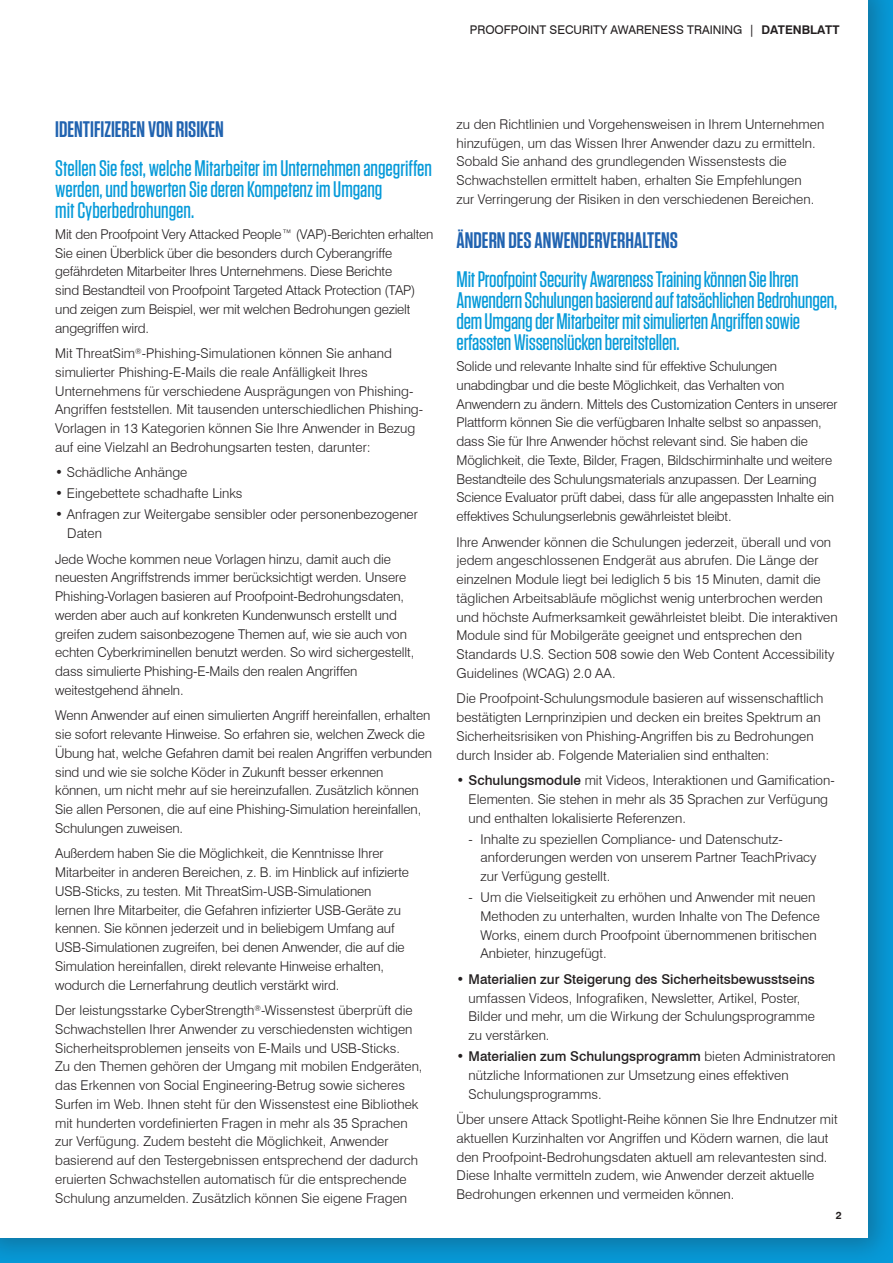
<style>
.page{position:relative;width:893px;height:1263px;background:#fff}
.page>*{position:absolute;margin:0;border:0;box-sizing:border-box;transform-origin:0 0}
.t1{font:500 22.5px/21px "Tungsten";letter-spacing:-.01em;color:#069ad9}
.t2{font:600 22.5px "Tungsten";color:#2163b0}
.t3{font:300 13.5px/18.8px "Swiss 721 BT";color:#231f20}
.t4{font:12px "Swiss 721 BT";color:#231f20}
.t5{font:700 10.5px "Swiss 721 BT";color:#231f20}
.s1{font-weight:700}
.s2{font-weight:500}
</style>
<div class="page">
<div style="left:0;top:0;width:893px;height:1263px;background:#231f20;opacity:.3"></div>
<div style="left:0;top:0;width:868px;height:1237px;background:#fff"></div>
<p class="t4" style="left:470px;top:22px;width:371px">PROOFPOINT SECURITY AWARENESS TRAINING | <span class="s1">DATENBLATT</span></p>
<h1 class="t2" style="left:55px;top:117px;width:170px">IDENTIFIZIEREN VON RISIKEN</h1>
<h1 class="t1" style="left:55px;top:158px;width:378px">Stellen Sie fest, welche Mitarbeiter im Unternehmen angegriffen werden, und bewerten Sie deren Kompetenz im Umgang<br>mit Cyberbedrohungen.</h1>
<p class="t3" style="left:55px;top:225px;width:380px">Mit den Proofpoint Very Attacked People™ (VAP)-Berichten erhalten Sie einen Überblick über die besonders durch Cyberangriffe gefährdeten Mitarbeiter Ihres Unternehmens. Diese Berichte<br>sind Bestandteil von Proofpoint Targeted Attack Protection (TAP) und zeigen zum Beispiel, wer mit welchen Bedrohungen gezielt angegriffen wird.</p>
<p class="t3" style="left:55px;top:344px;width:369px">Mit ThreatSim<sup>®</sup>-Phishing-Simulationen können Sie anhand simulierter Phishing-E-Mails die reale Anfälligkeit Ihres Unternehmens für verschiedene Ausprägungen von Phishing-Angriffen feststellen. Mit tausenden unterschiedlichen Phishing-Vorlagen in 13 Kategorien können Sie Ihre Anwender in Bezug auf eine Vielzahl an Bedrohungsarten testen, darunter:</p>
<p class="t3" style="left:55px;top:463px;width:134px">• Schädliche Anhänge</p>
<p class="t3" style="left:55px;top:484px;width:189px">• Eingebettete schadhafte Links</p>
<p class="t3" style="left:67px;top:505px;width:352px;text-indent:-12px">• Anfragen zur Weitergabe sensibler oder personenbezogener<br>Daten</p>
<p class="t3" style="left:55px;top:549px;width:361px">Jede Woche kommen neue Vorlagen hinzu, damit auch die neuesten Angriffstrends immer berücksichtigt werden. Unsere Phishing-Vorlagen basieren auf Proofpoint-Bedrohungsdaten, werden aber auch auf konkreten Kundenwunsch erstellt und greifen zudem saisonbezogene Themen auf, wie sie auch von echten Cyberkriminellen benutzt werden. So wird sichergestellt, dass simulierte Phishing-E-Mails den realen Angriffen weitestgehend ähneln.</p>
<p class="t3" style="left:55px;top:706px;width:378px">Wenn Anwender auf einen simulierten Angriff hereinfallen, erhalten sie sofort relevante Hinweise. So erfahren sie, welchen Zweck die Übung hat, welche Gefahren damit bei realen Angriffen verbunden sind und wie sie solche Köder in Zukunft besser erkennen können, um nicht mehr auf sie hereinzufallen. Zusätzlich können Sie allen Personen, die auf eine Phishing-Simulation hereinfallen, Schulungen zuweisen.</p>
<p class="t3" style="left:55px;top:844px;width:355px">Außerdem haben Sie die Möglichkeit, die Kenntnisse Ihrer Mitarbeiter in anderen Bereichen, z. B. im Hinblick auf infizierte USB-Sticks, zu testen. Mit ThreatSim-USB-Simulationen lernen Ihre Mitarbeiter, die Gefahren infizierter USB-Geräte zu kennen. Sie können jederzeit und in beliebigem Umfang auf USB-Simulationen zugreifen, bei denen Anwender, die auf die Simulation hereinfallen, direkt relevante Hinweise erhalten, wodurch die Lernerfahrung deutlich verstärkt wird.</p>
<p class="t3" style="left:55px;top:1001px;width:369px">Der leistungsstarke CyberStrength<sup>®</sup>-Wissenstest überprüft die Schwachstellen Ihrer Anwender zu verschiedensten wichtigen Sicherheitsproblemen jenseits von E-Mails und USB-Sticks.<br>Zu den Themen gehören der Umgang mit mobilen Endgeräten, das Erkennen von Social Engineering-Betrug sowie sicheres Surfen im Web. Ihnen steht für den Wissenstest eine Bibliothek mit hunderten vordefinierten Fragen in mehr als 35 Sprachen zur Verfügung. Zudem besteht die Möglichkeit, Anwender basierend auf den Testergebnissen entsprechend der dadurch eruierten Schwachstellen automatisch für die entsprechende Schulung anzumelden. Zusätzlich können Sie eigene Fragen</p>
<p class="t3" style="left:457px;top:115px;width:369px">zu den Richtlinien und Vorgehensweisen in Ihrem Unternehmen hinzufügen, um das Wissen Ihrer Anwender dazu zu ermitteln.<br>Sobald Sie anhand des grundlegenden Wissenstests die Schwachstellen ermittelt haben, erhalten Sie Empfehlungen<br>zur Verringerung der Risiken in den verschiedenen Bereichen.</p>
<h1 class="t2" style="left:457px;top:228px;width:223px">ÄNDERN DES ANWENDERVERHALTENS</h1>
<h1 class="t1" style="left:457px;top:269px;width:382px">Mit Proofpoint Security Awareness Training können Sie Ihren Anwendern Schulungen basierend auf tatsächlichen Bedrohungen, dem Umgang der Mitarbeiter mit simulierten Angriffen sowie erfassten Wissenslücken bereitstellen.</h1>
<p class="t3" style="left:457px;top:357px;width:383px">Solide und relevante Inhalte sind für effektive Schulungen unabdingbar und die beste Möglichkeit, das Verhalten von Anwendern zu ändern. Mittels des Customization Centers in unserer Plattform können Sie die verfügbaren Inhalte selbst so anpassen, dass Sie für Ihre Anwender höchst relevant sind. Sie haben die Möglichkeit, die Texte, Bilder, Fragen, Bildschirminhalte und weitere Bestandteile des Schulungsmaterials anzupassen. Der Learning Science Evaluator prüft dabei, dass für alle angepassten Inhalte ein effektives Schulungserlebnis gewährleistet bleibt.</p>
<p class="t3" style="left:457px;top:532px;width:383px">Ihre Anwender können die Schulungen jederzeit, überall und von jedem angeschlossenen Endgerät aus abrufen. Die Länge der einzelnen Module liegt bei lediglich 5 bis 15 Minuten, damit die täglichen Arbeitsabläufe möglichst wenig unterbrochen werden und höchste Aufmerksamkeit gewährleistet bleibt. Die interaktiven Module sind für Mobilgeräte geeignet und entsprechen den Standards U.S. Section 508 sowie den Web Content Accessibility Guidelines (WCAG) 2.0 AA.</p>
<p class="t3" style="left:457px;top:689px;width:368px">Die Proofpoint-Schulungsmodule basieren auf wissenschaftlich bestätigten Lernprinzipien und decken ein breites Spektrum an Sicherheitsrisiken von Phishing-Angriffen bis zu Bedrohungen durch Insider ab. Folgende Materialien sind enthalten:</p>
<p class="t3" style="left:469px;top:771px;width:368px;text-indent:-12px">• <span class="s2">Schulungsmodule</span> mit Videos, Interaktionen und Gamification-<br>Elementen. Sie stehen in mehr als 35 Sprachen zur Verfügung und enthalten lokalisierte Referenzen.</p>
<p class="t3" style="left:481px;top:829px;width:337px;text-indent:-12px">- Inhalte zu speziellen Compliance- und Datenschutz&shy;anforderungen werden von unserem Partner TeachPrivacy zur Verfügung gestellt.</p>
<p class="t3" style="left:481px;top:888px;width:341px;text-indent:-12px">- Um die Vielseitigkeit zu erhöhen und Anwender mit neuen Methoden zu unterhalten, wurden Inhalte von The Defence Works, einem durch Proofpoint übernommenen britischen Anbieter, hinzugefügt.</p>
<p class="t3" style="left:469px;top:969px;width:348px;text-indent:-12px">• <span class="s2">Materialien zur Steigerung des Sicherheitsbewusstseins </span>umfassen Videos, Infografiken, Newsletter, Artikel, Poster, Bilder und mehr, um die Wirkung der Schulungsprogramme zu verstärken.</p>
<p class="t3" style="left:469px;top:1047px;width:368px;text-indent:-12px">• <span class="s2">Materialien zum Schulungsprogramm</span> bieten Administratoren nützliche Informationen zur Umsetzung eines effektiven<br>Schulungsprogramms.</p>
<p class="t3" style="left:457px;top:1110px;width:383px">Über unsere Attack Spotlight-Reihe können Sie Ihre Endnutzer mit aktuellen Kurzinhalten vor Angriffen und Ködern warnen, die laut den Proofpoint-Bedrohungsdaten aktuell am relevantesten sind.<br>Diese Inhalte vermitteln zudem, wie Anwender derzeit aktuelle Bedrohungen erkennen und vermeiden können.</p>
<p class="t5" style="left:836px;top:1208px;width:7px">2</p>
</div>
